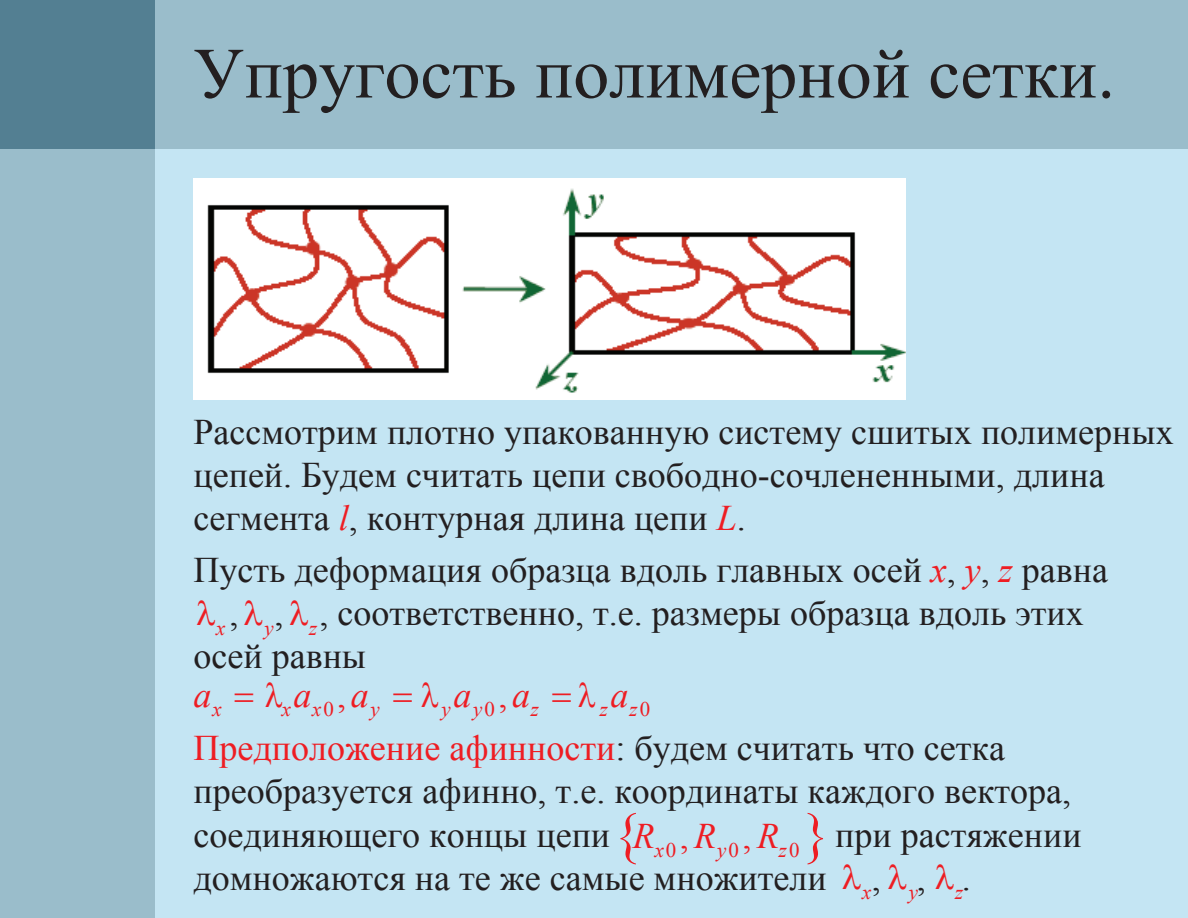
<style>
.page{position:relative;width:1188px;height:918px;background:#c4e5f3}
.page>*{position:absolute;margin:0;border:0;box-sizing:border-box;transform-origin:0 0}
.t1{font:72px "Times New Roman";color:#231f20}
.t2{font:36px/43.2px "Times New Roman";color:#231f20}
.t3{font:36px/53.2px "Times New Roman";color:#ee1d23}
.t4{font:italic 36px "Times New Roman";color:#ee1d23}
.t5{font:italic 20.85px "Times New Roman";color:#ee1d23}
.s1{font-style:italic;color:#ee1d23}
.s2{font-style:italic}
.s3{color:#231f20}
.s4{font-style:normal}
</style>
<div class="page">
<div style="left:0;top:0;width:154px;height:918px;background:#9abdcb"></div>
<div style="left:0;top:0;width:1188px;height:148px;background:#9abdcb"></div>
<div style="left:0;top:0;width:154px;height:148px;background:#537f92"></div>
<img style="left:194px;top:179px;width:712px;height:220px">
<h1 class="t1" style="left:194px;top:25px;width:923px">Упругость полимерной сетки.</h1>
<p class="t2" style="left:194px;top:409px;width:982px">Рассмотрим плотно упакованную систему сшитых полимерных цепей. Будем считать цепи свободно-сочлененными, длина сегмента <span class="s1">l</span>, контурная длина цепи <span class="s1">L</span>.</p>
<p class="t2" style="left:194px;top:547px;width:916px">Пусть деформация образца вдоль главных осей <span class="s1">x</span>, <span class="s1">y</span>, <span class="s1">z</span> равна</p>
<p class="t2" style="left:230px;top:591px;width:856px">, , , соответственно, т.е. размеры образца вдоль этих</p>
<p class="t2" style="left:194px;top:634px;width:174px">осей равны</p>
<p class="t5" style="left:216px;top:613px;width:11px">x</p>
<p class="t5" style="left:265px;top:613px;width:11px">y</p>
<p class="t5" style="left:309px;top:613px;width:10px">z</p>
<p class="t3" style="left:194px;top:668px;width:813px;text-indent:417px"><span class="s2">a<br></span>Предположение афинности<span class="s3">: будем считать что сетка</span></p>
<p class="t2" style="left:194px;top:769px;width:879px">преобразуется афинно, т.е. координаты каждого вектора, соединяющего концы цепи</p>
<p class="t4" style="left:194px;top:670px;width:20px">a</p>
<p class="t4" style="left:293px;top:670px;width:77px">a a</p>
<p class="t4" style="left:453px;top:670px;width:78px">a a</p>
<p class="t5" style="left:282px;top:695px;width:53px">x x<span class="s4">0</span></p>
<p class="t5" style="left:441px;top:695px;width:55px">y y<span class="s4">0</span></p>
<p class="t5" style="left:600px;top:695px;width:52px">z z<span class="s4">0</span></p>
<p class="t3" style="left:337px;top:668px;width:11px">,</p>
<p class="t3" style="left:499px;top:668px;width:11px">,</p>
<p class="t5" style="left:212px;top:695px;width:11px">x</p>
<p class="t5" style="left:371px;top:695px;width:11px">y</p>
<p class="t5" style="left:531px;top:695px;width:10px">z</p>
<p class="t4" style="left:633px;top:811px;width:168px">R<sub>x</sub><sub>0</sub><span class="s4">,</span>R<sub>y</sub><sub>0</sub><span class="s4">,</span>R<sub>z</sub><sub>0</sub></p>
<p class="t2" style="left:835px;top:812px;width:248px">при растяжении</p>
<p class="t2" style="left:194px;top:856px;width:635px">домножаются на те же самые множители</p>
<p class="t2" style="left:872px;top:856px;width:100px">, , .</p>
<p class="t5" style="left:862px;top:877px;width:11px">x</p>
<p class="t5" style="left:909px;top:877px;width:11px">y</p>
<p class="t5" style="left:955px;top:877px;width:10px">z</p>
</div>
